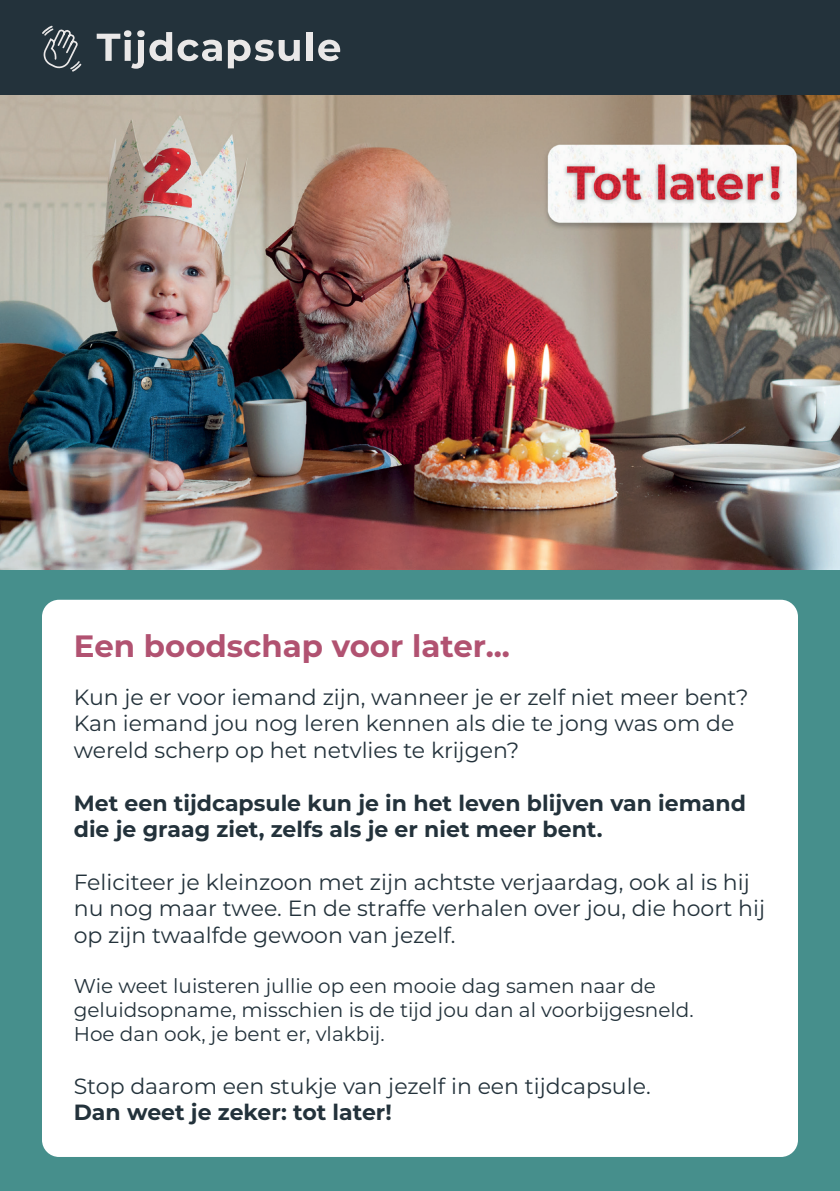
<style>
.page{position:relative;width:840px;height:1191px;background:#fff}
.page>*{position:absolute;margin:0;border:0;box-sizing:border-box;transform-origin:0 0}
.t1{font:700 30.8px "Montserrat";color:#b15271}
.t2{font:22px/26.4px "Montserrat";color:#23323b}
.t3{font:700 22px/26.4px "Montserrat";color:#23323b}
.t4{font:20px/24px "Montserrat";color:#23323b}
</style>
<div class="page">
<div style="left:0;top:0;width:839px;height:1191px;background:#468f8c"></div>
<img style="left:0;top:94px;width:839px;height:475px">
<div style="left:0;top:0;width:839px;height:94px;background:#23323b"></div>
<svg style="left:97px;top:30px;width:125px;height:39px"></svg>
<svg style="left:228px;top:40px;width:71px;height:28px"></svg>
<div style="left:306px;top:32px;width:6px;height:29px;background:#eae8e8"></div>
<svg style="left:318px;top:40px;width:22px;height:21px"></svg>
<svg style="left:42px;top:26px;width:40px;height:46px"></svg>
<div style="left:42px;top:600px;width:755px;height:557px;background:#fff;border-radius:17px"></div>
<h1 class="t1" style="left:74px;top:623px;width:437px">Een boodschap voor later...</h1>
<p class="t2" style="left:74px;top:683px;width:676px">Kun je er voor iemand zijn, wanneer je er zelf niet meer bent?<br>Kan iemand jou nog leren kennen als die te jong was om de wereld scherp op het netvlies te krijgen?</p>
<p class="t3" style="left:74px;top:788px;width:673px">Met een tijdcapsule kun je in het leven blijven van iemand die je graag ziet, zelfs als je er niet meer bent.</p>
<p class="t2" style="left:74px;top:868px;width:692px">Feliciteer je kleinzoon met zijn achtste verjaardag, ook al is hij nu nog maar twee. En de straffe verhalen over jou, die hoort hij op zijn twaalfde gewoon van jezelf.</p>
<p class="t4" style="left:74px;top:973px;width:621px">Wie weet luisteren jullie op een mooie dag samen naar de geluidsopname, misschien is de tijd jou dan al voorbijgesneld.<br>Hoe dan ook, je bent er, vlakbij.</p>
<p class="t2" style="left:74px;top:1072px;width:578px">Stop daarom een stukje van jezelf in een tijdcapsule.</p>
<p class="t3" style="left:74px;top:1098px;width:319px">Dan weet je zeker: tot later!</p>
</div>
